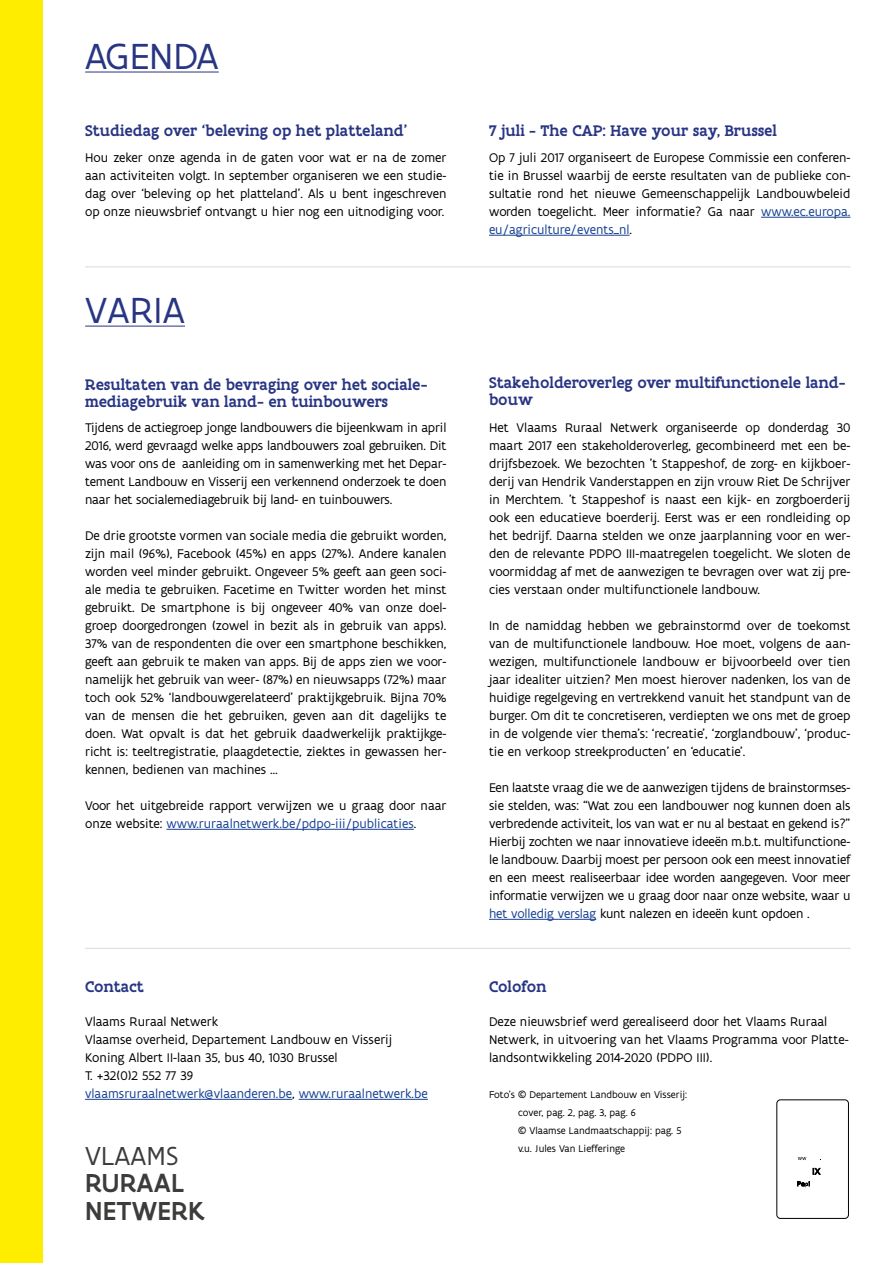
<style>
.page{position:relative;width:893px;height:1263px;background:#fff}
.page>*{position:absolute;margin:0;border:0;box-sizing:border-box;transform-origin:0 0}
.t1{font:39px "Flanders Art Sans";letter-spacing:.005em;color:#283583}
.t2{font:500 28.05px/28px "Flanders Art Sans";letter-spacing:.005em;color:#3c3c3b}
.t3{font:28.05px "Flanders Art Sans";letter-spacing:.005em;color:#3c3c3b}
.t4{font:500 16.5px/16.5px "Flanders Art Serif";color:#283583}
.t5{font:13.5px/18px "Flanders Art Sans";color:#000;text-align:justify}
.t6{font:10.5px "Flanders Art Sans";color:#000}
.s1{color:#164194}
</style>
<div class="page">
<hr style="left:299px;top:1099px;width:129px;height:1px;background:#164194">
<hr style="left:85px;top:1099px;width:207px;height:1px;background:#164194">
<hr style="left:489px;top:919px;width:107px;height:1px;background:#164194">
<hr style="left:166px;top:829px;width:248px;height:1px;background:#164194">
<hr style="left:85px;top:326px;width:100px;height:1px;background:#283583">
<hr style="left:489px;top:235px;width:141px;height:1px;background:#164194">
<hr style="left:761px;top:217px;width:89px;height:1px;background:#164194">
<hr style="left:85px;top:72px;width:134px;height:1px;background:#283583">
<hr style="left:85px;top:266px;width:765px;height:1px;background:#dadada">
<hr style="left:85px;top:948px;width:765px;height:1px;background:#dadada">
<div style="left:0;top:0;width:43px;height:1263px;background:#ffed00"></div>
<div style="left:776px;top:1099px;width:73px;height:120px;border:1px solid #000;border-radius:4px"></div>
<svg style="left:798px;top:1157px;width:8px;height:3px"></svg>
<svg style="left:813px;top:1168px;width:8px;height:7px"></svg>
<svg style="left:797px;top:1181px;width:13px;height:6px"></svg>
<h1 class="t1" style="left:85px;top:32px;width:135px">AGENDA</h1>
<p class="t4" style="left:85px;top:123px;width:324px">Studiedag over ‘beleving op het platteland’</p>
<p class="t5" style="left:85px;top:149px;width:363px">Hou zeker onze agenda in de gaten voor wat er na de zomer aan activiteiten volgt. In september organiseren we een studie&shy;dag over ‘beleving op het platteland’. Als u bent ingeschreven op onze nieuwsbrief ontvangt u hier nog een uitnodiging voor.</p>
<h1 class="t1" style="left:85px;top:286px;width:101px">VARIA</h1>
<p class="t4" style="left:85px;top:377px;width:344px">Resultaten van de bevraging over het sociale&shy;mediagebruik van land- en tuinbouwers</p>
<p class="t5" style="left:85px;top:419px;width:363px">Tijdens de actiegroep jonge landbouwers die bijeenkwam in april 2016, werd gevraagd welke apps landbouwers zoal gebruiken. Dit was voor ons de aanleiding om in samenwerking met het Depar&shy;tement Landbouw en Visserij een verkennend onderzoek te doen naar het socialemediagebruik bij land- en tuinbouwers.</p>
<p class="t5" style="left:85px;top:527px;width:363px">De drie grootste vormen van sociale media die gebruikt worden, zijn mail (96%), Facebook (45%) en apps (27%). Andere kanalen worden veel minder gebruikt. Ongeveer 5% geeft aan geen soci&shy;ale media te gebruiken. Facetime en Twitter worden het minst gebruikt. De smartphone is bij ongeveer 40% van onze doel&shy;groep doorgedrongen (zowel in bezit als in gebruik van apps).<br>37% van de respondenten die over een smartphone beschikken, geeft aan gebruik te maken van apps. Bij de apps zien we voor&shy;namelijk het gebruik van weer- (87%) en nieuwsapps (72%) maar toch ook 52% ‘landbouwgerelateerd’ praktijkgebruik. Bijna 70% van de mensen die het gebruiken, geven aan dit dagelijks te doen. Wat opvalt is dat het gebruik daadwerkelijk praktijkge&shy;richt is: teeltregistratie, plaagdetectie, ziektes in gewassen her&shy;kennen, bedienen van machines …</p>
<p class="t5" style="left:85px;top:797px;width:363px">Voor het uitgebreide rapport verwijzen we u graag door naar onze website: <span class="s1">www.ruraalnetwerk.be/pdpo-iii/publicaties</span>.</p>
<p class="t4" style="left:85px;top:979px;width:60px">Contact</p>
<p class="t5" style="left:85px;top:1013px;width:344px;text-align:left">Vlaams Ruraal Netwerk<br>Vlaamse overheid, Departement Landbouw en Visserij Koning Albert II-laan 35, bus 40, 1030 Brussel<br>T. +32(0)2 552 77 39<br><span class="s1">vlaamsruraalnetwerk@vlaanderen.be</span>, <span class="s1">www.ruraalnetwerk.be</span></p>
<p class="t3" style="left:85px;top:1138px;width:95px">VLAAMS</p>
<h2 class="t2" style="left:85px;top:1169px;width:121px">RURAAL<br>NETWERK</h2>
<p class="t4" style="left:489px;top:123px;width:290px">7 juli - The CAP: Have your say, Brussel</p>
<p class="t5" style="left:489px;top:149px;width:363px">Op 7 juli 2017 organiseert de Europese Commissie een conferen&shy;tie in Brussel waarbij de eerste resultaten van de publieke con&shy;sultatie rond het nieuwe Gemeenschappelijk Landbouwbeleid worden toegelicht. Meer informatie? Ga naar <span class="s1">www.ec.europa. eu/agriculture/events_nl</span>.</p>
<p class="t4" style="left:489px;top:374px;width:358px">Stakeholderoverleg over multifunctionele land&shy;bouw</p>
<p class="t5" style="left:489px;top:419px;width:363px">Het Vlaams Ruraal Netwerk organiseerde op donderdag 30 maart 2017 een stakeholderoverleg, gecombineerd met een be&shy;drijfsbezoek. We bezochten ’t Stappeshof, de zorg- en kijkboer&shy;derij van Hendrik Vanderstappen en zijn vrouw Riet De Schrijver in Merchtem. ’t Stappeshof is naast een kijk- en zorgboerderij ook een educatieve boerderij. Eerst was er een rondleiding op het bedrijf. Daarna stelden we onze jaarplanning voor en wer&shy;den de relevante PDPO III-maatregelen toegelicht. We sloten de voormiddag af met de aanwezigen te bevragen over wat zij pre&shy;cies verstaan onder multifunctionele landbouw.</p>
<p class="t5" style="left:489px;top:617px;width:363px">In de namiddag hebben we gebrainstormd over de toekomst van de multifunctionele landbouw. Hoe moet, volgens de aan&shy;wezigen, multifunctionele landbouw er bijvoorbeeld over tien jaar idealiter uitzien? Men moest hierover nadenken, los van de huidige regelgeving en vertrekkend vanuit het standpunt van de burger. Om dit te concretiseren, verdiepten we ons met de groep in de volgende vier thema’s: ‘recreatie’, ‘zorglandbouw’, ‘produc&shy;tie en verkoop streekproducten’ en ‘educatie’.</p>
<p class="t5" style="left:489px;top:779px;width:363px">Een laatste vraag die we de aanwezigen tijdens de brainstormses&shy;sie stelden, was: “Wat zou een landbouwer nog kunnen doen als verbredende activiteit, los van wat er nu al bestaat en gekend is?” Hierbij zochten we naar innovatieve ideeën m.b.t. multifunctione&shy;le landbouw. Daarbij moest per persoon ook een meest innovatief en een meest realiseerbaar idee worden aangegeven. Voor meer informatie verwijzen we u graag door naar onze website, waar u <span class="s1">het volledig verslag</span> kunt nalezen en ideeën kunt opdoen .</p>
<p class="t4" style="left:489px;top:979px;width:59px">Colofon</p>
<p class="t5" style="left:489px;top:1013px;width:361px;text-align:left">Deze nieuwsbrief werd gerealiseerd door het Vlaams Ruraal<br>Netwerk, in uitvoering van het Vlaams Programma voor Platte&shy;landsontwikkeling 2014-2020 (PDPO III).</p>
<p class="t6" style="left:489px;top:1088px;width:200px">Foto’s © Departement Landbouw en Visserij:</p>
<p class="t6" style="left:518px;top:1106px;width:119px">cover, pag. 2, pag. 3, pag. 6</p>
<p class="t6" style="left:518px;top:1124px;width:165px">© Vlaamse Landmaatschappij: pag. 5</p>
<p class="t6" style="left:518px;top:1142px;width:108px">v.u. Jules Van Liefferinge</p>
</div>
